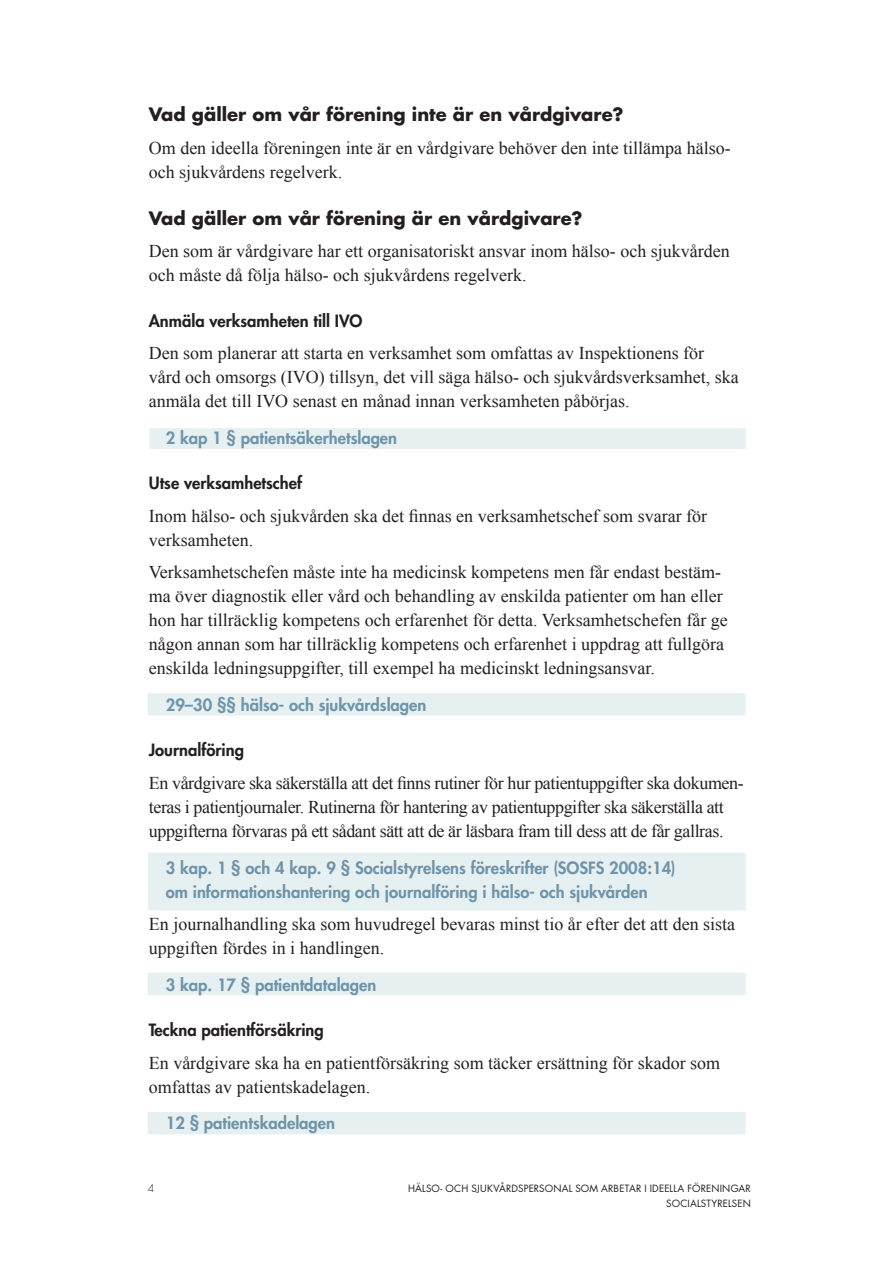
<style>
.page{position:relative;width:893px;height:1263px;background:#fff}
.page>*{position:absolute;margin:0;border:0;box-sizing:border-box;transform-origin:0 0}
.brödtext{font:18px/24px "Times New Roman";color:#231f20}
.brödtext-2{font:18px/24px "Times New Roman";letter-spacing:-.025em;color:#231f20}
.rubrik_2{font:700 18px "Futura Std";color:#231f20}
.PARAGRAF{font:800 16.5px/24px "Futura Std";color:#6e94ab}
.rubrik_3{font:800 16.5px "Futura Std";color:#231f20}
.sidv{font:300 10.5px "Futura Std";color:#231f20}
.t1{font:9.75px/14.5px "Futura Std";letter-spacing:.02em;color:#231f20;text-align:right}
</style>
<div class="page">
<div style="left:148px;top:853px;width:598px;height:57px;background:#e7f0f1"></div>
<div style="left:148px;top:1112px;width:597px;height:22px;background:#e7f0f1"></div>
<div style="left:148px;top:973px;width:597px;height:22px;background:#e7f0f1"></div>
<div style="left:148px;top:693px;width:597px;height:22px;background:#e7f0f1"></div>
<div style="left:150px;top:428px;width:596px;height:21px;background:#e7f0f1"></div>
<p class="rubrik_2" style="left:149px;top:102px;width:476px">Vad gäller om vår förening inte är en vårdgivare?</p>
<p class="brödtext" style="left:149px;top:135px;width:583px">Om den ideella föreningen inte är en vårdgivare behöver den inte tillämpa hälso&shy;och sjukvårdens regelverk.</p>
<p class="rubrik_2" style="left:149px;top:206px;width:435px">Vad gäller om vår förening är en vårdgivare?</p>
<p class="brödtext" style="left:149px;top:239px;width:583px">Den som är vårdgivare har ett organisatoriskt ansvar inom hälso- och sjukvården och måste då följa hälso- och sjukvårdens regelverk.</p>
<p class="rubrik_3" style="left:149px;top:310px;width:215px">Anmäla verksamheten till IVO</p>
<p class="brödtext" style="left:149px;top:341px;width:592px">Den som planerar att starta en verksamhet som omfattas av Inspektionens för vård och omsorgs (IVO) tillsyn, det vill säga hälso- och sjukvårdsverksamhet, ska anmäla det till IVO senast en månad innan verksamheten påbörjas.</p>
<p class="PARAGRAF" style="left:166px;top:426px;width:233px">2 kap 1 § patientsäkerhetslagen</p>
<p class="rubrik_3" style="left:149px;top:473px;width:155px">Utse verksamhetschef</p>
<p class="brödtext" style="left:149px;top:503px;width:560px">Inom hälso- och sjukvården ska det finnas en verksamhetschef som svarar för verksamheten.</p>
<p class="brödtext" style="left:149px;top:560px;width:580px">Verksamhetschefen måste inte ha medicinsk kompetens men får endast bestäm&shy;ma över diagnostik eller vård och behandling av enskilda patienter om han eller hon har tillräcklig kompetens och erfarenhet för detta. Verksamhetschefen får ge någon annan som har tillräcklig kompetens och erfarenhet i uppdrag att fullgöra enskilda ledningsuppgifter, till exempel ha medicinskt ledningsansvar.</p>
<p class="PARAGRAF" style="left:166px;top:693px;width:262px">29–30 §§ hälso- och sjukvårdslagen</p>
<p class="rubrik_3" style="left:149px;top:740px;width:97px">Journalföring</p>
<p class="brödtext-2" style="left:149px;top:770px;width:596px">En vårdgivare ska säkerställa att det finns rutiner för hur patientuppgifter ska dokumen&shy;teras i patientjournaler. Rutinerna för hantering av patientuppgifter ska säkerställa att uppgifterna förvaras på ett sådant sätt att de är läsbara fram till dess att de får gallras.</p>
<p class="PARAGRAF" style="left:166px;top:855px;width:511px">3 kap. 1 § och 4 kap. 9 § Socialstyrelsens föreskrifter (SOSFS 2008:14) om informationshantering och journalföring i hälso- och sjukvården</p>
<p class="brödtext" style="left:149px;top:912px;width:588px">En journalhandling ska som huvudregel bevaras minst tio år efter det att den sista uppgiften fördes in i handlingen.</p>
<p class="PARAGRAF" style="left:166px;top:973px;width:212px">3 kap. 17 § patientdatalagen</p>
<p class="rubrik_3" style="left:149px;top:1020px;width:176px">Teckna patientförsäkring</p>
<p class="brödtext" style="left:149px;top:1050px;width:573px">En vårdgivare ska ha en patientförsäkring som täcker ersättning för skador som omfattas av patientskadelagen.</p>
<p class="PARAGRAF" style="left:166px;top:1111px;width:171px">12 § patientskadelagen</p>
<p class="sidv" style="left:148px;top:1182px;width:8px">4</p>
<p class="t1" style="left:408px;top:1181px;width:344px">HÄLSO- OCH SJUKVÅRDSPERSONAL SOM ARBETAR I IDEELLA FÖRENINGAR<br>SOCIALSTYRELSEN</p>
</div>
